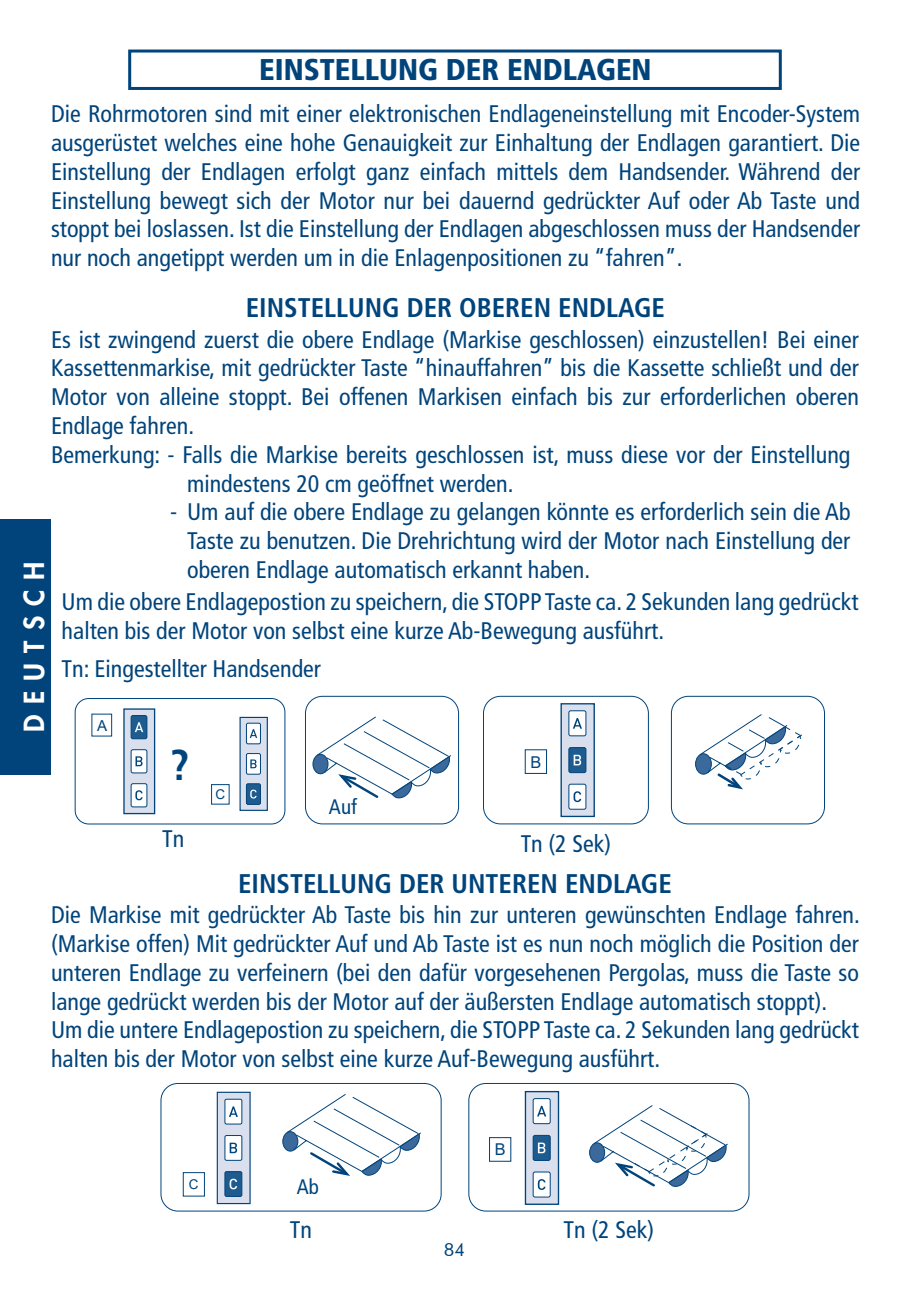
<style>
.page{position:relative;width:910px;height:1293px;background:#fff}
.page>*{position:absolute;margin:0;border:0;box-sizing:border-box;transform-origin:0 0}
.t1{font:700 condensed 43.2px "Frutiger LT Std";color:#00447b}
.t2{font:900 condensed 30px "Frutiger LT Std";color:#00447b}
.t3{font:700 condensed 27px "Frutiger LT Std";color:#00447b}
.t4{font:800 27px "Futura Std";letter-spacing:.375em;color:#fff}
.t5{font:condensed 24px/28.8px "Frutiger LT Std";color:#00447b;text-align:justify}
.t6{font:condensed 21px "Frutiger LT Std";color:#00447b}
.t7{font:18px "Futura BT";color:#00447b}
.t8{font:16.2px "Arial";color:#00447b}
.t9{font:15px "Arial";color:#00447b}
.t10{font:13.5px "Arial";color:#00447b}
</style>
<div class="page">
<div style="left:0;top:519px;width:51px;height:255px;background:#00447b"></div>
<div style="left:128px;top:50px;width:654px;height:40px;border:3px solid #00447b"></div>
<div style="left:161px;top:1083px;width:281px;height:128px;border:1px solid #00447b;border-radius:17px"></div>
<div style="left:283px;top:1131px;width:15px;height:20px;background:#3b699b;border-radius:50%"></div>
<div style="left:283px;top:1131px;width:15px;height:20px;border:1px solid #00447b;border-radius:50%"></div>
<svg style="left:286px;top:1094px;width:135px;height:82px"></svg>
<div style="left:468px;top:1083px;width:281px;height:128px;border:1px solid #00447b;border-radius:17px"></div>
<div style="left:305px;top:696px;width:154px;height:128px;border:1px solid #00447b;border-radius:17px"></div>
<div style="left:313px;top:754px;width:15px;height:20px;background:#3b699b;border-radius:50%"></div>
<div style="left:313px;top:754px;width:15px;height:20px;border:1px solid #00447b;border-radius:50%"></div>
<svg style="left:316px;top:716px;width:135px;height:83px"></svg>
<div style="left:671px;top:696px;width:154px;height:128px;border:1px solid #00447b;border-radius:17px"></div>
<div style="left:696px;top:754px;width:15px;height:20px;background:#3b699b;border-radius:50%"></div>
<div style="left:695px;top:753px;width:17px;height:21px;border:1px solid #00447b;border-radius:50%"></div>
<svg style="left:699px;top:714px;width:103px;height:76px"></svg>
<svg style="left:590px;top:1142px;width:15px;height:20px"></svg>
<div style="left:589px;top:1142px;width:16px;height:20px;border:1px solid #00447b;border-radius:50%"></div>
<svg style="left:593px;top:1105px;width:135px;height:82px"></svg>
<div style="left:75px;top:698px;width:210px;height:126px;border:1px solid #00447b;border-radius:14px"></div>
<div style="left:123px;top:708px;width:32px;height:106px;background:#d9dfec;border:1px solid #00447b"></div>
<div style="left:131px;top:715px;width:16px;height:24px;background:#1e5b8f;border-radius:2px"></div>
<div style="left:131px;top:715px;width:16px;height:24px;border:1px solid #00447b;border-radius:2px"></div>
<div style="left:131px;top:749px;width:16px;height:24px;background:#fff;border-radius:2px"></div>
<div style="left:131px;top:749px;width:16px;height:24px;border:1px solid #00447b;border-radius:2px"></div>
<div style="left:131px;top:783px;width:16px;height:24px;background:#fff;border-radius:2px"></div>
<div style="left:131px;top:783px;width:16px;height:24px;border:1px solid #00447b;border-radius:2px"></div>
<svg style="left:135px;top:722px;width:8px;height:10px"></svg>
<svg style="left:136px;top:756px;width:7px;height:10px"></svg>
<svg style="left:135px;top:790px;width:8px;height:10px"></svg>
<div style="left:239px;top:717px;width:29px;height:94px;background:#d9dfec;border:1px solid #00447b"></div>
<div style="left:246px;top:723px;width:14px;height:21px;background:#fff;border-radius:2px"></div>
<div style="left:246px;top:723px;width:15px;height:21px;border:1px solid #00447b;border-radius:2px"></div>
<div style="left:246px;top:753px;width:14px;height:21px;background:#fff;border-radius:2px"></div>
<div style="left:246px;top:753px;width:15px;height:21px;border:1px solid #00447b;border-radius:2px"></div>
<div style="left:246px;top:784px;width:14px;height:20px;background:#1e5b8f;border-radius:2px"></div>
<div style="left:246px;top:783px;width:15px;height:22px;border:1px solid #00447b;border-radius:2px"></div>
<svg style="left:250px;top:729px;width:7px;height:9px"></svg>
<svg style="left:250px;top:759px;width:7px;height:9px"></svg>
<svg style="left:250px;top:789px;width:7px;height:9px"></svg>
<div style="left:211px;top:784px;width:19px;height:20px;border:1px solid #00447b"></div>
<div style="left:483px;top:696px;width:166px;height:128px;border:1px solid #00447b;border-radius:17px"></div>
<div style="left:525px;top:749px;width:22px;height:25px;border:1px solid #00447b"></div>
<div style="left:560px;top:703px;width:35px;height:114px;background:#d9dfec;border:1px solid #00447b"></div>
<div style="left:569px;top:711px;width:17px;height:25px;background:#fff;border-radius:2px"></div>
<div style="left:568px;top:710px;width:18px;height:26px;border:1px solid #00447b;border-radius:2px"></div>
<div style="left:569px;top:747px;width:17px;height:25px;background:#1e5b8f;border-radius:2px"></div>
<div style="left:568px;top:747px;width:18px;height:26px;border:1px solid #00447b;border-radius:2px"></div>
<div style="left:569px;top:784px;width:17px;height:25px;background:#fff;border-radius:2px"></div>
<div style="left:568px;top:783px;width:18px;height:26px;border:1px solid #00447b;border-radius:2px"></div>
<svg style="left:573px;top:718px;width:9px;height:10px"></svg>
<svg style="left:574px;top:755px;width:7px;height:10px"></svg>
<svg style="left:574px;top:791px;width:7px;height:11px"></svg>
<div style="left:489px;top:1137px;width:22px;height:24px;border:1px solid #00447b"></div>
<div style="left:525px;top:1091px;width:34px;height:114px;background:#d9dfec;border:1px solid #00447b"></div>
<div style="left:533px;top:1098px;width:17px;height:25px;background:#fff;border-radius:2px"></div>
<div style="left:533px;top:1098px;width:18px;height:26px;border:1px solid #00447b;border-radius:2px"></div>
<div style="left:533px;top:1135px;width:17px;height:25px;background:#1e5b8f;border-radius:2px"></div>
<div style="left:533px;top:1135px;width:18px;height:26px;border:1px solid #00447b;border-radius:2px"></div>
<div style="left:533px;top:1172px;width:17px;height:25px;background:#fff;border-radius:2px"></div>
<div style="left:533px;top:1171px;width:18px;height:26px;border:1px solid #00447b;border-radius:2px"></div>
<svg style="left:537px;top:1105px;width:9px;height:11px"></svg>
<svg style="left:538px;top:1142px;width:7px;height:11px"></svg>
<svg style="left:538px;top:1179px;width:7px;height:11px"></svg>
<div style="left:217px;top:1091px;width:34px;height:113px;background:#d9dfec;border:1px solid #00447b"></div>
<div style="left:225px;top:1099px;width:17px;height:25px;background:#fff;border-radius:2px"></div>
<div style="left:225px;top:1098px;width:17px;height:26px;border:1px solid #00447b;border-radius:2px"></div>
<div style="left:225px;top:1135px;width:17px;height:25px;background:#fff;border-radius:2px"></div>
<div style="left:225px;top:1135px;width:17px;height:25px;border:1px solid #00447b;border-radius:2px"></div>
<div style="left:225px;top:1171px;width:17px;height:25px;background:#1e5b8f;border-radius:2px"></div>
<div style="left:225px;top:1171px;width:17px;height:25px;border:1px solid #00447b;border-radius:2px"></div>
<svg style="left:229px;top:1106px;width:9px;height:11px"></svg>
<svg style="left:230px;top:1142px;width:7px;height:11px"></svg>
<svg style="left:230px;top:1178px;width:7px;height:11px"></svg>
<div style="left:183px;top:1172px;width:22px;height:24px;border:1px solid #00447b"></div>
<p class="t2" style="left:259px;top:51px;width:394px">EINSTELLUNG DER ENDLAGEN</p>
<p class="t5" style="left:51px;top:100px;width:811px">Die Rohrmotoren sind mit einer elektronischen Endlageneinstellung mit Encoder-System ausgerüstet welches eine hohe Genauigkeit zur Einhaltung der Endlagen garantiert. Die Einstellung der Endlagen erfolgt ganz einfach mittels dem Handsender. Während der Einstellung bewegt sich der Motor nur bei dauernd gedrückter Auf oder Ab Taste und stoppt bei loslassen. Ist die Einstellung der Endlagen abgeschlossen muss der Handsender nur noch angetippt werden um in die Enlagenpositionen zu “fahren”.</p>
<p class="t4" style="left:17px;top:731px;width:172px;rotate:-90deg">DEUTSCH</p>
<p class="t3" style="left:246px;top:292px;width:421px">EINSTELLUNG DER OBEREN ENDLAGE</p>
<p class="t5" style="left:51px;top:325px;width:809px">Es ist zwingend zuerst die obere Endlage (Markise geschlossen) einzustellen! Bei einer Kassettenmarkise, mit gedrückter Taste “hinauffahren” bis die Kassette schließt und der Motor von alleine stoppt. Bei offenen Markisen einfach bis zur erforderlichen oberen Endlage fahren.</p>
<p class="t5" style="left:187px;top:440px;width:665px;text-indent:-136px">Bemerkung: - Falls die Markise bereits geschlossen ist, muss diese vor der Einstellung mindestens 20 cm geöffnet werden.</p>
<p class="t5" style="left:187px;top:498px;width:665px;text-indent:-17px">- Um auf die obere Endlage zu gelangen könnte es erforderlich sein die Ab Taste zu benutzen. Die Drehrichtung wird der Motor nach Einstellung der oberen Endlage automatisch erkannt haben.</p>
<p class="t5" style="left:62px;top:588px;width:798px">Um die obere Endlagepostion zu speichern, die STOPP Taste ca. 2 Sekunden lang gedrückt halten bis der Motor von selbst eine kurze Ab-Bewegung ausführt.</p>
<p class="t5" style="left:62px;top:654px;width:261px">Tn: Eingestellter Handsender</p>
<p class="t9" style="left:97px;top:715px;width:12px">A</p>
<p class="t1" style="left:170px;top:739px;width:22px">?</p>
<p class="t10" style="left:215px;top:785px;width:11px">C</p>
<p class="t6" style="left:329px;top:795px;width:30px">Auf</p>
<p class="t8" style="left:530px;top:750px;width:12px">B</p>
<p class="t5" style="left:162px;top:824px;width:24px">Tn</p>
<p class="t5" style="left:521px;top:829px;width:92px">Tn (2 Sek)</p>
<p class="t3" style="left:238px;top:868px;width:435px">EINSTELLUNG DER UNTEREN ENDLAGE</p>
<p class="t5" style="left:51px;top:900px;width:810px">Die Markise mit gedrückter Ab Taste bis hin zur unteren gewünschten Endlage fahren. (Markise offen) Mit gedrückter Auf und Ab Taste ist es nun noch möglich die Position der unteren Endlage zu verfeinern (bei den dafür vorgesehenen Pergolas, muss die Taste so lange gedrückt werden bis der Motor auf der äußersten Endlage automatisch stoppt).</p>
<p class="t5" style="left:51px;top:1015px;width:809px">Um die untere Endlagepostion zu speichern, die STOPP Taste ca. 2 Sekunden lang gedrückt halten bis der Motor von selbst eine kurze Auf-Bewegung ausführt.</p>
<p class="t10" style="left:189px;top:1175px;width:11px">C</p>
<p class="t6" style="left:297px;top:1174px;width:24px">Ab</p>
<p class="t5" style="left:290px;top:1215px;width:24px">Tn</p>
<p class="t8" style="left:495px;top:1138px;width:12px">B</p>
<p class="t7" style="left:444px;top:1238px;width:23px">84</p>
<p class="t5" style="left:564px;top:1215px;width:92px">Tn (2 Sek)</p>
</div>
